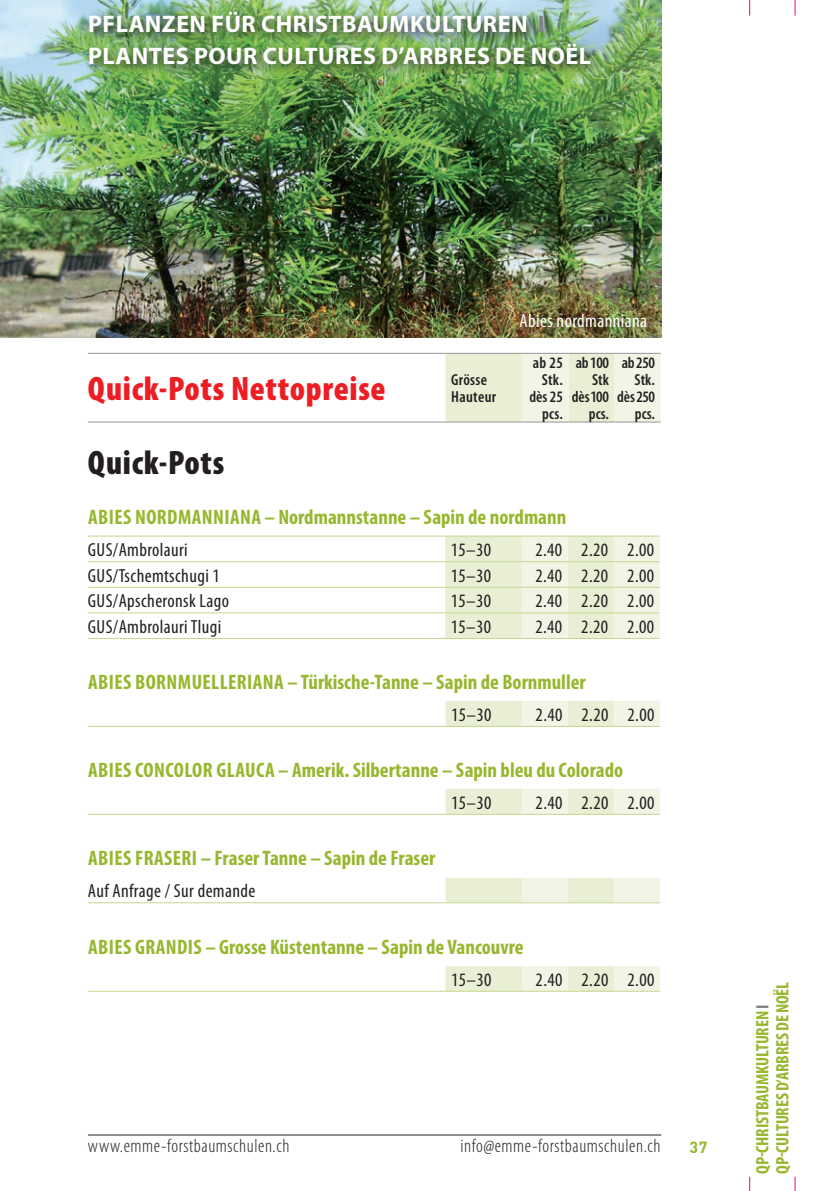
<style>
.page{position:relative;width:840px;height:1191px;background:#fff}
.page>*{position:absolute;margin:0;border:0;box-sizing:border-box;transform-origin:0 0}
.t1{font:900 condensed 34px "Myriad Pro";letter-spacing:.02em;color:#ee1d23}
.t2{font:900 condensed 34px "Myriad Pro";letter-spacing:.02em;color:#231f20}
.t3{font:700 24px/32px "Myriad Pro";letter-spacing:.02em;color:#fff}
.t4{font:700 condensed 21px "Myriad Pro";color:#97b72e}
.t5{font:condensed 19px "Myriad Pro";letter-spacing:.02em;color:#231f20}
.t6{font:300 condensed 19px "Myriad Pro";letter-spacing:.03em;color:#231f20}
.t7{font:condensed 19px "Myriad Pro";letter-spacing:.02em;color:#fff}
.t8{font:700 condensed 18px/20px "Myriad Pro";letter-spacing:-.01em;color:#97b72e}
.t9{font:600 condensed 16px/17px "Myriad Pro";color:#231f20;text-align:right}
.t10{font:600 condensed 16px/17px "Myriad Pro";letter-spacing:.02em;color:#231f20}
.t11{font:700 16px "DIN";color:#97b72e}
.s1{color:#808285}
</style>
<div class="page">
<svg style="left:445px;top:537px;width:214px;height:101px;background:#ebf1da"></svg>
<hr style="left:88px;top:536px;width:357px;height:1px;background:#c7d690">
<hr style="left:88px;top:561px;width:357px;height:1px;background:#c7d690">
<hr style="left:445px;top:561px;width:76px;height:1px;background:#c7d690">
<hr style="left:88px;top:587px;width:357px;height:1px;background:#c7d690">
<hr style="left:445px;top:587px;width:76px;height:1px;background:#c7d690">
<hr style="left:88px;top:612px;width:357px;height:1px;background:#c7d690">
<hr style="left:445px;top:612px;width:76px;height:1px;background:#c7d690">
<hr style="left:88px;top:638px;width:357px;height:1px;background:#c7d690">
<hr style="left:445px;top:638px;width:76px;height:1px;background:#c7d690">
<hr style="left:445px;top:536px;width:76px;height:1px;background:#c7d690">
<hr style="left:521px;top:536px;width:46px;height:1px;background:#c7d690">
<hr style="left:567px;top:536px;width:46px;height:1px;background:#c7d690">
<hr style="left:613px;top:536px;width:46px;height:1px;background:#c7d690">
<hr style="left:521px;top:561px;width:46px;height:1px;background:#c7d690">
<hr style="left:567px;top:561px;width:46px;height:1px;background:#c7d690">
<hr style="left:613px;top:561px;width:46px;height:1px;background:#c7d690">
<hr style="left:521px;top:587px;width:46px;height:1px;background:#c7d690">
<hr style="left:567px;top:587px;width:46px;height:1px;background:#c7d690">
<hr style="left:613px;top:587px;width:46px;height:1px;background:#c7d690">
<hr style="left:521px;top:612px;width:46px;height:1px;background:#c7d690">
<hr style="left:567px;top:612px;width:46px;height:1px;background:#c7d690">
<hr style="left:613px;top:612px;width:46px;height:1px;background:#c7d690">
<hr style="left:521px;top:638px;width:46px;height:1px;background:#c7d690">
<hr style="left:567px;top:638px;width:46px;height:1px;background:#c7d690">
<hr style="left:613px;top:638px;width:46px;height:1px;background:#c7d690">
<svg style="left:445px;top:701px;width:214px;height:25px;background:#ecf1db"></svg>
<hr style="left:88px;top:726px;width:357px;height:1px;background:#c7d690">
<hr style="left:445px;top:726px;width:77px;height:1px;background:#c7d690">
<hr style="left:522px;top:726px;width:45px;height:1px;background:#c7d690">
<hr style="left:567px;top:726px;width:46px;height:1px;background:#c7d690">
<hr style="left:613px;top:726px;width:46px;height:1px;background:#c7d690">
<svg style="left:445px;top:789px;width:214px;height:25px;background:#ecf1da"></svg>
<hr style="left:88px;top:814px;width:357px;height:1px;background:#c7d690">
<hr style="left:522px;top:814px;width:45px;height:1px;background:#c7d690">
<hr style="left:567px;top:814px;width:46px;height:1px;background:#c7d690">
<hr style="left:613px;top:814px;width:46px;height:1px;background:#c7d690">
<hr style="left:445px;top:814px;width:77px;height:1px;background:#c7d690">
<svg style="left:445px;top:877px;width:214px;height:25px;background:#ecf1dc"></svg>
<hr style="left:88px;top:902px;width:357px;height:1px;background:#c7d690">
<hr style="left:445px;top:902px;width:77px;height:1px;background:#c7d690">
<hr style="left:522px;top:902px;width:45px;height:1px;background:#c7d690">
<hr style="left:567px;top:902px;width:46px;height:1px;background:#c7d690">
<hr style="left:613px;top:902px;width:46px;height:1px;background:#c7d690">
<svg style="left:445px;top:966px;width:214px;height:25px;background:#ecf1da"></svg>
<hr style="left:88px;top:991px;width:357px;height:1px;background:#c7d690">
<hr style="left:445px;top:991px;width:77px;height:1px;background:#c7d690">
<hr style="left:522px;top:991px;width:45px;height:1px;background:#c7d690">
<hr style="left:567px;top:991px;width:46px;height:1px;background:#c7d690">
<hr style="left:613px;top:991px;width:46px;height:1px;background:#c7d690">
<svg style="left:445px;top:354px;width:215px;height:68px;background:#ebf0da"></svg>
<hr style="left:88px;top:353px;width:357px;height:1px;background:#939598">
<hr style="left:445px;top:353px;width:77px;height:1px;background:#939598">
<hr style="left:522px;top:353px;width:46px;height:1px;background:#939598">
<hr style="left:568px;top:353px;width:46px;height:1px;background:#939598">
<hr style="left:614px;top:353px;width:46px;height:1px;background:#939598">
<hr style="left:88px;top:422px;width:357px;height:1px;background:#939598">
<hr style="left:445px;top:422px;width:77px;height:1px;background:#939598">
<hr style="left:522px;top:422px;width:46px;height:1px;background:#939598">
<hr style="left:568px;top:422px;width:46px;height:1px;background:#939598">
<hr style="left:614px;top:422px;width:46px;height:1px;background:#939598">
<hr style="left:88px;top:1134px;width:572px;height:1px;background:#231f20">
<svg style="left:794px;top:1176px;width:1px;height:15px"></svg>
<svg style="left:794px;top:0;width:1px;height:16px"></svg>
<img style="left:0;top:0;width:660px;height:337px">
<div style="left:84px;top:6px;width:518px;height:72px;background:#231f20;opacity:.85"></div>
<p class="t3" style="left:88px;top:7px;width:504px">PFLANZEN FÜR CHRISTBAUMKULTUREN <span class="s1">I<br></span>PLANTES POUR CULTURES D’ARBRES DE NOËL</p>
<h1 class="t1" style="left:88px;top:367px;width:299px">Quick-Pots Nettopreise</h1>
<p class="t10" style="left:451px;top:371px;width:46px">Grösse<br>Hauteur</p>
<p class="t7" style="left:519px;top:309px;width:129px">Abies nordmanniana</p>
<p class="t10" style="left:529px;top:354px;width:35px;text-align:right">ab 25<br>Stk. dès 25 pcs.</p>
<p class="t9" style="left:571px;top:354px;width:39px">ab 100<br>Stk dès 100 pcs.</p>
<p class="t9" style="left:616px;top:354px;width:39px">ab 250<br>Stk. dès 250 pcs.</p>
<h1 class="t2" style="left:88px;top:440px;width:138px">Quick-Pots</h1>
<p class="t4" style="left:88px;top:504px;width:479px">ABIES NORDMANNIANA – Nordmannstanne – Sapin de nordmann</p>
<p class="t5" style="left:88px;top:538px;width:101px">GUS/Ambrolauri</p>
<p class="t5" style="left:450px;top:538px;width:42px">15–30</p>
<p class="t5" style="left:535px;top:538px;width:120px">2.40 2.20 2.00</p>
<p class="t5" style="left:88px;top:564px;width:133px">GUS/Tschemtschugi 1</p>
<p class="t5" style="left:450px;top:564px;width:42px">15–30</p>
<p class="t5" style="left:535px;top:564px;width:120px">2.40 2.20 2.00</p>
<p class="t5" style="left:88px;top:589px;width:142px">GUS/Apscheronsk Lago</p>
<p class="t5" style="left:450px;top:589px;width:42px">15–30</p>
<p class="t5" style="left:535px;top:589px;width:120px">2.40 2.20 2.00</p>
<p class="t5" style="left:88px;top:615px;width:135px">GUS/Ambrolauri Tlugi</p>
<p class="t5" style="left:450px;top:615px;width:42px">15–30</p>
<p class="t5" style="left:535px;top:615px;width:120px">2.40 2.20 2.00</p>
<p class="t4" style="left:88px;top:669px;width:498px">ABIES BORNMUELLERIANA – Türkische-Tanne – Sapin de Bornmuller</p>
<p class="t5" style="left:451px;top:703px;width:42px">15–30</p>
<p class="t5" style="left:535px;top:703px;width:120px">2.40 2.20 2.00</p>
<p class="t4" style="left:88px;top:757px;width:536px">ABIES CONCOLOR GLAUCA – Amerik. Silbertanne – Sapin bleu du Colorado</p>
<p class="t5" style="left:451px;top:791px;width:42px">15–30</p>
<p class="t5" style="left:535px;top:791px;width:120px">2.40 2.20 2.00</p>
<p class="t4" style="left:88px;top:845px;width:348px">ABIES FRASERI – Fraser Tanne – Sapin de Fraser</p>
<p class="t5" style="left:88px;top:879px;width:169px">Auf Anfrage / Sur demande</p>
<p class="t4" style="left:88px;top:933px;width:436px">ABIES GRANDIS – Grosse Küstentanne – Sapin de Vancouvre</p>
<p class="t5" style="left:451px;top:967px;width:42px">15–30</p>
<p class="t5" style="left:535px;top:967px;width:120px">2.40 2.20 2.00</p>
<p class="t6" style="left:88px;top:1135px;width:203px">www.emme-forstbaumschulen.ch</p>
<p class="t6" style="left:460px;top:1135px;width:201px">info@emme-forstbaumschulen.ch</p>
<p class="t11" style="left:689px;top:1136px;width:19px">37</p>
<p class="t8" style="left:751px;top:1173px;width:193px;rotate:-90deg">QP-CHRISTBAUMKULTUREN<span class="s1">I<br></span>QP-CULTURES D‘ARBRES DE NOËL</p>
</div>
